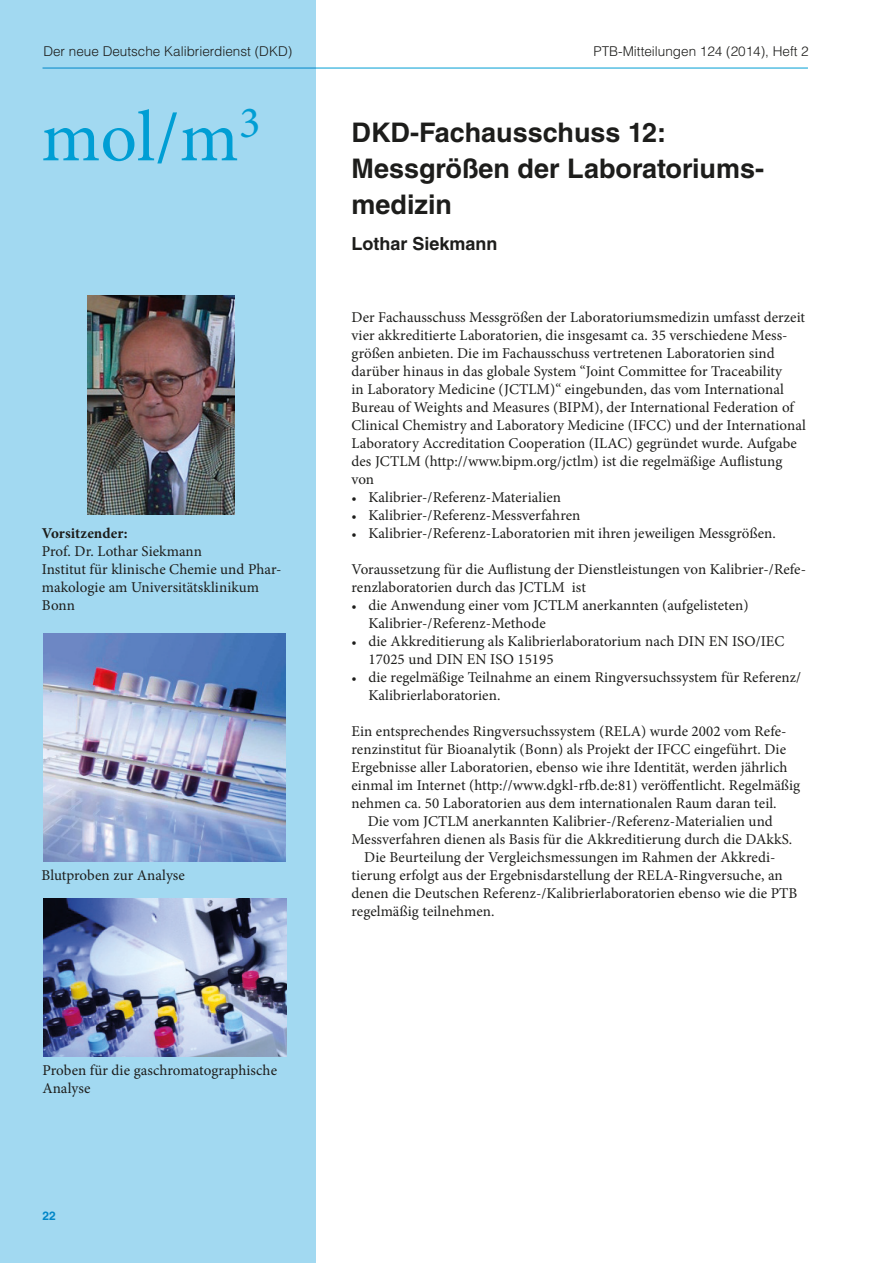
<style>
.page{position:relative;width:893px;height:1263px;background:#fff}
.page>*{position:absolute;margin:0;border:0;box-sizing:border-box;transform-origin:0 0}
.t1{font:72px "Minion Pro";color:#009ed4}
.t2{font:700 27px/36px "Helvetica LT Std";color:#1d1d1b}
.t3{font:700 18px "Helvetica LT Std";color:#1d1d1b}
.t4{font:15px/18px "Minion Pro";letter-spacing:.005em;color:#1d1d1b}
.t5{font:700 15px "Minion Pro";color:#1d1d1b}
.t6{font:300 13.5px "Helvetica LT Std";color:#1d1d1b}
.t7{font:700 12px "Helvetica LT Std";color:#009ed4}
.s1{font-size:13.5px}
</style>
<div class="page">
<hr style="left:43px;top:68px;width:765px;height:1px;background:#009ed4">
<div style="left:0;top:0;width:316px;height:1263px;background:#a2d9f1"></div>
<img style="left:87px;top:296px;width:147px;height:218px">
<img style="left:43px;top:633px;width:243px;height:228px">
<img style="left:44px;top:899px;width:242px;height:158px">
<p class="t6" style="left:43px;top:43px;width:250px">Der neue Deutsche Kalibrierdienst (DKD)</p>
<p class="t6" style="left:593px;top:43px;width:217px">PTB-Mitteilungen 124 (2014), Heft 2</p>
<h1 class="t1" style="left:41px;top:89px;width:221px">mol/m<sup>3</sup></h1>
<p class="t5" style="left:42px;top:523px;width:87px">Vorsitzender:</p>
<p class="t4" style="left:42px;top:543px;width:241px">Prof. Dr. Lothar Siekmann<br>Institut für klinische Chemie und Phar&shy;makologie am Universitätsklinikum<br>Bonn</p>
<p class="t4" style="left:42px;top:866px;width:145px">Blutproben zur Analyse</p>
<p class="t4" style="left:42px;top:1061px;width:236px">Proben für die gaschromatographische<br>Analyse</p>
<p class="t7" style="left:43px;top:1208px;width:15px">22</p>
<h2 class="t2" style="left:351px;top:114px;width:413px">DKD-Fachausschuss 12:<br>Messgrößen der Laboratoriums&shy;medizin</h2>
<p class="t3" style="left:351px;top:233px;width:148px">Lothar Siekmann</p>
<p class="t4" style="left:351px;top:309px;width:456px">Der Fachausschuss Messgrößen der Laboratoriumsmedizin umfasst derzeit vier akkreditierte Laboratorien, die insgesamt ca. 35 verschiedene Mess&shy;größen anbieten. Die im Fachausschuss vertretenen Laboratorien sind darüber hinaus in das globale System “Joint Committee for Traceability<br>in Laboratory Medicine (JCTLM)“ eingebunden, das vom International Bureau of Weights and Measures (BIPM), der International Federation of Clinical Chemistry and Laboratory Medicine (IFCC) und der International Laboratory Accreditation Cooperation (ILAC) gegründet wurde. Aufgabe des JCTLM (http://www.bipm.org/jctlm) ist die regelmäßige Auflistung von</p>
<p class="t4" style="left:351px;top:489px;width:211px"><span class="s1">•</span> Kalibrier-/Referenz-Materialien</p>
<p class="t4" style="left:351px;top:507px;width:230px"><span class="s1">•</span> Kalibrier-/Referenz-Messverfahren</p>
<p class="t4" style="left:351px;top:525px;width:426px"><span class="s1">•</span> Kalibrier-/Referenz-Laboratorien mit ihren jeweiligen Messgrößen.</p>
<p class="t4" style="left:351px;top:561px;width:456px">Voraussetzung für die Auflistung der Dienstleistungen von Kalibrier-/Refe&shy;renzlaboratorien durch das JCTLM ist</p>
<p class="t4" style="left:369px;top:597px;width:382px;text-indent:-17px"><span class="s1">•</span> die Anwendung einer vom JCTLM anerkannten (aufgelisteten)<br>Kalibrier-/Referenz-Methode</p>
<p class="t4" style="left:369px;top:633px;width:417px;text-indent:-17px"><span class="s1">•</span> die Akkreditierung als Kalibrierlaboratorium nach DIN EN ISO/IEC<br>17025 und DIN EN ISO 15195</p>
<p class="t4" style="left:369px;top:669px;width:434px;text-indent:-17px"><span class="s1">•</span> die regelmäßige Teilnahme an einem Ringversuchssystem für Referenz/<br>Kalibrierlaboratorien.</p>
<p class="t4" style="left:352px;top:723px;width:436px">Ein entsprechendes Ringversuchssystem (RELA) wurde 2002 vom Refe-</p>
<p class="t4" style="left:352px;top:741px;width:436px">renzinstitut für Bioanalytik (Bonn) als Projekt der IFCC eingeführt. Die</p>
<p class="t4" style="left:352px;top:759px;width:437px">Ergebnisse aller Laboratorien, ebenso wie ihre Identität, werden jährlich</p>
<p class="t4" style="left:352px;top:777px;width:450px">einmal im Internet (http://www.dgkl-rfb.de:81) veröffentlicht. Regelmäßig</p>
<p class="t4" style="left:352px;top:795px;width:427px">nehmen ca. 50 Laboratorien aus dem internationalen Raum daran teil.</p>
<p class="t4" style="left:368px;top:813px;width:407px">Die vom JCTLM anerkannten Kalibrier-/Referenz-Materialien und</p>
<p class="t4" style="left:352px;top:831px;width:442px">Messverfahren dienen als Basis für die Akkreditierung durch die DAkkS.</p>
<p class="t4" style="left:364px;top:849px;width:413px">Die Beurteilung der Vergleichsmessungen im Rahmen der Akkredi-</p>
<p class="t4" style="left:352px;top:867px;width:433px">tierung erfolgt aus der Ergebnisdarstellung der RELA-Ringversuche, an</p>
<p class="t4" style="left:352px;top:885px;width:447px">denen die Deutschen Referenz-/Kalibrierlaboratorien ebenso wie die PTB</p>
<p class="t4" style="left:352px;top:903px;width:145px">regelmäßig teilnehmen.</p>
</div>
